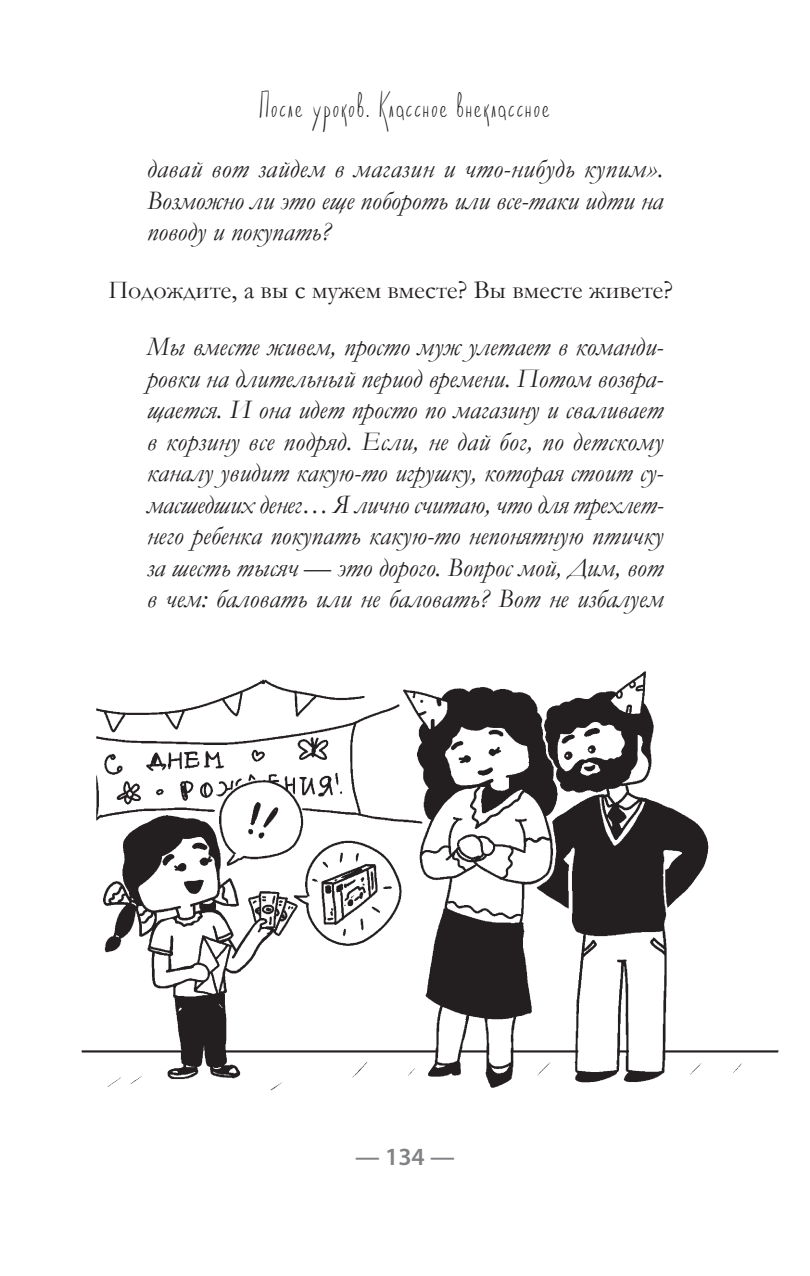
<style>
.page{position:relative;width:810px;height:1276px;background:#fff}
.page>*{position:absolute;margin:0;border:0;box-sizing:border-box;transform-origin:0 0}
.Normal_курсив{font:italic 27px/31.5px "Garamond";color:#231f20;text-align:justify}
.t1{font:25.88px "Garamond";color:#231f20}
.t2{font:600 24.75px "Myriad Pro";color:#808285}
.t3{font:22.5px "Karton";letter-spacing:.1em;color:#231f20}
</style>
<div class="page">
<img style="left:81px;top:671px;width:698px;height:420px">
<p class="t3" style="left:260px;top:96px;width:292px">После уроков. Классное внеклассное</p>
<p class="Normal_курсив" style="left:147px;top:152px;width:518px">давай вот зайдем в магазин и что-нибудь купим».<br>Возможно ли это еще побороть или все-таки идти на поводу и покупать?</p>
<p class="t1" style="left:108px;top:273px;width:566px">Подождите, а вы с мужем вместе? Вы вместе живете?</p>
<p class="Normal_курсив" style="left:147px;top:330px;width:518px">Мы вместе живем, просто муж улетает в команди&shy;ровки на длительный период времени. Потом возвра&shy;щается. И она идет просто по магазину и сваливает в корзину все подряд. Если, не дай бог, по детскому каналу увидит какую-то игрушку, которая стоит су&shy;масшедших денег… Я лично считаю, что для трехлет&shy;него ребенка покупать какую-то непонятную птичку за шесть тысяч — это дорого. Вопрос мой, Дим, вот в чем: баловать или не баловать? Вот не избалуем</p>
<p class="t2" style="left:355px;top:1140px;width:101px">— 134 —</p>
</div>
